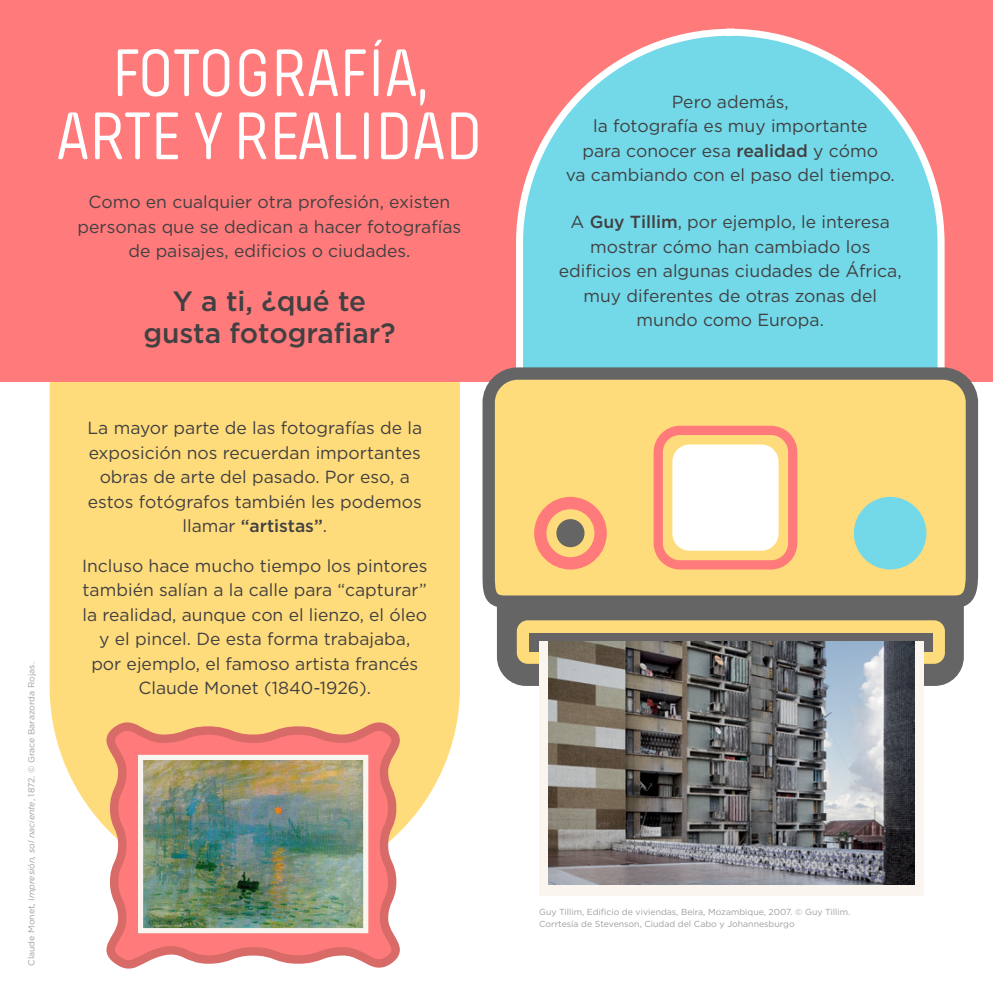
<style>
.page{position:relative;width:993px;height:993px;background:#fff}
.page>*{position:absolute;margin:0;border:0;box-sizing:border-box;transform-origin:0 0}
.t1{font:70px/63px "Pilcrow Soft";letter-spacing:-.02em;color:#fff;text-align:center}
.t2{font:500 28px/31.5px "Gotham HTF";color:#414042;text-align:center}
.t3{font:17.5px/24.5px "Gotham HTF";color:#414042;text-align:center}
.t4{font:8.75px/12.2px "Gotham HTF";color:#9d9fa2}
.s1{font-style:italic}
.s2{font-weight:500}
</style>
<div class="page">
<div style="left:50px;top:381px;width:410px;height:444px;background:#ffdc7b"></div>
<div style="left:0;top:0;width:992px;height:381px;background:#ff7a7a"></div>
<svg style="left:102px;top:705px;width:304px;height:264px;background:#f6a38a"></svg>
<img style="left:144px;top:760px;width:218px;height:166px">
<div style="left:138px;top:754px;width:230px;height:178px;border:5px solid #fbf5ef"></div>
<svg style="left:516px;top:28px;width:429px;height:868px"></svg>
<svg style="left:482px;top:367px;width:495px;height:318px;background:#797775"></svg>
<div style="left:516px;top:620px;width:428px;height:43px;background:#ffdc7b;border-radius:11px"></div>
<div style="left:494px;top:379px;width:471px;height:216px;background:#ffdc7b"></div>
<div style="left:853px;top:496px;width:73px;height:73px;background:#73d9e8;border-radius:50%"></div>
<svg style="left:534px;top:496px;width:72px;height:73px;background:#feaa7a"></svg>
<div style="left:556px;top:519px;width:28px;height:28px;background:#656565;border-radius:50%"></div>
<svg style="left:653px;top:425px;width:144px;height:144px;background:#ffaf7b"></svg>
<div style="left:672px;top:444px;width:106px;height:106px;background:#fff;border-radius:17px"></div>
<div style="left:529px;top:632px;width:403px;height:19px;background:#656565"></div>
<div style="left:538px;top:641px;width:385px;height:254px;background:#fbf5ef"></div>
<img style="left:548px;top:641px;width:365px;height:243px">
<h1 class="t1" style="left:56px;top:43px;width:429px">FOTOGRAFÍA,<br>ARTE Y REALIDAD</h1>
<p class="t3" style="left:78px;top:189px;width:385px">Como en cualquier otra profesión, existen personas que se dedican a hacer fotografías de paisajes, edificios o ciudades.</p>
<h2 class="t2" style="left:143px;top:284px;width:253px">Y a ti, ¿qué te gusta fotografiar?</h2>
<p class="t4" style="left:25px;top:965px;width:305px;rotate:-90deg">Claude Monet, I<span class="s1">mpresión, sol naciente</span>, 1872. © Grace Barazorda Rojas.</p>
<p class="t3" style="left:87px;top:415px;width:336px">La mayor parte de las fotografías de la exposición nos recuerdan importantes obras de arte del pasado. Por eso, a estos fotógrafos también les podemos llamar <span class="s2">“artistas”</span>.</p>
<p class="t3" style="left:82px;top:552px;width:347px">Incluso hace mucho tiempo los pintores también salían a la calle para “capturar” la realidad, aunque con el lienzo, el óleo y el pincel. De esta forma trabajaba,<br>por ejemplo, el famoso artista francés Claude Monet (1840-1926).</p>
<p class="t3" style="left:565px;top:89px;width:330px">Pero además,<br>la fotografía es muy importante<br>para conocer esa <span class="s2">realidad</span> y cómo<br>va cambiando con el paso del tiempo.</p>
<p class="t3" style="left:558px;top:209px;width:344px">A <span class="s2">Guy Tillim</span>, por ejemplo, le interesa mostrar cómo han cambiado los edificios en algunas ciudades de África, muy diferentes de otras zonas del mundo como Europa.</p>
<p class="t4" style="left:539px;top:905px;width:312px">Guy Tillim, Edificio de viviendas, Beira, Mozambique, 2007. © Guy Tillim.<br>Corrtesía de Stevenson, Ciudad del Cabo y Johannesburgo</p>
</div>
